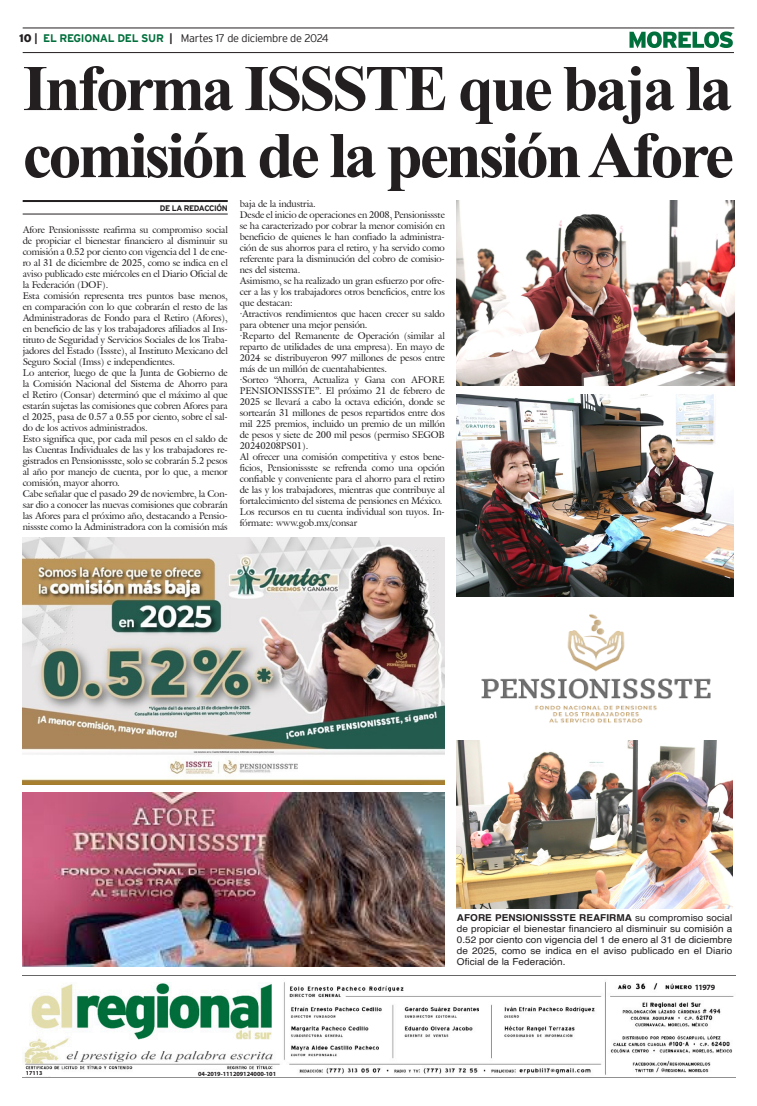
<style>
.page{position:relative;width:757px;height:1106px;background:#fff}
.page>*{position:absolute;margin:0;border:0;box-sizing:border-box;transform-origin:0 0}
.Cabeza_01{font:700 65px "Times New Roman";letter-spacing:-.05em;color:#231f20}
.t1{font:300 11px "Interstate";letter-spacing:-.025em;color:#231f20}
.t2{font:9.5px/11px "Galliard IT Cby BT";letter-spacing:-.01em;color:#231f20;text-align:justify}
.Pie_de_foto{font:9.5px/11px "Helvetica";letter-spacing:.005em;color:#231f20;text-align:justify;scale:1.05 1}
.t3{font:700 8px "Interstate";letter-spacing:-.05em;color:#231f20}
.Txt_chico{font:700 8px "Myriad Pro";letter-spacing:-.05em;color:#231f20}
.t4{font:700 6.3px "Myriad Pro";letter-spacing:-.01em;color:#231f20}
.t5{font:700 6px "Myriad Pro";letter-spacing:-.01em;color:#231f20}
.s1{font-weight:900}
.s2{font-weight:700}
.s3{font-weight:700;color:#006f3c}
</style>
<div class="page">
<hr style="left:23px;top:28px;width:711px;height:1px;background:#231f20">
<hr style="left:23px;top:52px;width:711px;height:1px;background:#231f20">
<svg style="left:629px;top:31px;width:104px;height:17px"></svg>
<img style="left:23px;top:975px;width:712px;height:102px">
<div style="left:196px;top:1069px;width:82px;height:7px;background:#fff"></div>
<div style="left:25px;top:1070px;width:36px;height:6px;background:#fff"></div>
<hr style="left:23px;top:200px;width:205px;height:2px;background:#231f20">
<hr style="left:23px;top:214px;width:205px;height:1px;background:#231f20">
<img style="left:457px;top:200px;width:277px;height:185px">
<img style="left:23px;top:538px;width:422px;height:246px">
<img style="left:457px;top:394px;width:276px;height:202px">
<img style="left:23px;top:792px;width:422px;height:174px">
<img style="left:456px;top:740px;width:276px;height:168px">
<img style="left:481px;top:614px;width:230px;height:109px">
<p class="t1" style="left:19px;top:32px;width:311px"><span class="s1">10</span> <span class="s2">|</span> <span class="s3">EL REGIONAL DEL SUR</span> <span class="s2">|</span> Martes 17 de diciembre de 2024</p>
<p class="Cabeza_01" style="left:23px;top:41px;width:711px">Informa ISSSTE que baja la</p>
<p class="Cabeza_01" style="left:23px;top:108px;width:713px">comisión de la pensión Afore</p>
<p class="t3" style="left:160px;top:203px;width:69px">DE LA REDACCIÓN</p>
<p class="t2" style="left:240px;top:198px;width:78px">baja de la industria.</p>
<p class="t2" style="left:240px;top:209px;width:207px">Desde el inicio de operaciones en 2008, Pensionissste se ha caracterizado por cobrar la menor comisión en beneficio de quienes le han confiado la administra&shy;ción de sus ahorros para el retiro, y ha servido como referente para la disminución del cobro de comisio&shy;nes del sistema.</p>
<p class="t2" style="left:240px;top:275px;width:207px">Asimismo, se ha realizado un gran esfuerzo por ofre&shy;cer a las y los trabajadores otros beneficios, entre los que destacan:</p>
<p class="t2" style="left:240px;top:308px;width:207px">·Atractivos rendimientos que hacen crecer su saldo para obtener una mejor pensión.</p>
<p class="t2" style="left:240px;top:330px;width:207px">·Reparto del Remanente de Operación (similar al reparto de utilidades de una empresa). En mayo de 2024 se distribuyeron 997 millones de pesos entre más de un millón de cuentahabientes.</p>
<p class="t2" style="left:240px;top:374px;width:207px">·Sorteo “Ahorra, Actualiza y Gana con AFORE PENSIONISSSTE”. El próximo 21 de febrero de 2025 se llevará a cabo la octava edición, donde se sortearán 31 millones de pesos repartidos entre dos mil 225 premios, incluido un premio de un millón de pesos y siete de 200 mil pesos (permiso SEGOB 20240208PS01).</p>
<p class="t2" style="left:240px;top:451px;width:207px">Al ofrecer una comisión competitiva y estos bene&shy;ficios, Pensionissste se refrenda como una opción confiable y conveniente para el ahorro para el retiro de las y los trabajadores, mientras que contribuye al fortalecimiento del sistema de pensiones en México.</p>
<p class="t2" style="left:240px;top:506px;width:207px">Los recursos en tu cuenta individual son tuyos. In&shy;fórmate: www.gob.mx/consar</p>
<p class="t2" style="left:23px;top:224px;width:207px">Afore Pensionissste reafirma su compromiso social de propiciar el bienestar financiero al disminuir su comisión a 0.52 por ciento con vigencia del 1 de ene&shy;ro al 31 de diciembre de 2025, como se indica en el aviso publicado este miércoles en el Diario Oficial de la Federación (DOF).</p>
<p class="t2" style="left:23px;top:290px;width:207px">Esta comisión representa tres puntos base menos, en comparación con lo que cobrarán el resto de las Administradoras de Fondo para el Retiro (Afores), en beneficio de las y los trabajadores afiliados al Ins&shy;tituto de Seguridad y Servicios Sociales de los Traba&shy;jadores del Estado (Issste), al Instituto Mexicano del Seguro Social (Imss) e independientes.</p>
<p class="t2" style="left:23px;top:367px;width:207px">Lo anterior, luego de que la Junta de Gobierno de la Comisión Nacional del Sistema de Ahorro para el Retiro (Consar) determinó que el máximo al que estarán sujetas las comisiones que cobren Afores para el 2025, pasa de 0.57 a 0.55 por ciento, sobre el sal&shy;do de los activos administrados.</p>
<p class="t2" style="left:23px;top:433px;width:207px">Esto significa que, por cada mil pesos en el saldo de las Cuentas Individuales de las y los trabajadores re&shy;gistrados en Pensionissste, solo se cobrarán 5.2 pesos al año por manejo de cuenta, por lo que, a menor comisión, mayor ahorro.</p>
<p class="t2" style="left:23px;top:488px;width:207px">Cabe señalar que el pasado 29 de noviembre, la Con&shy;sar dio a conocer las nuevas comisiones que cobrarán las Afores para el próximo año, destacando a Pensio&shy;nissste como la Administradora con la comisión más</p>
<p class="Pie_de_foto" style="left:457px;top:912px;width:264px"><span class="s2">AFORE PENSIONISSSTE REAFIRMA</span> su compromiso social de propiciar el bienestar financiero al disminuir su comisión a 0.52 por ciento con vigencia del 1 de enero al 31 de diciembre de 2025, como se indica en el aviso publicado en el Diario Oficial de la Federación.</p>
<p class="t5" style="left:26px;top:1068px;width:18px">17113</p>
<p class="t4" style="left:198px;top:1069px;width:80px">04-2019-111209124000-101</p>
<p class="Txt_chico" style="left:695px;top:981px;width:22px">11979</p>
</div>
